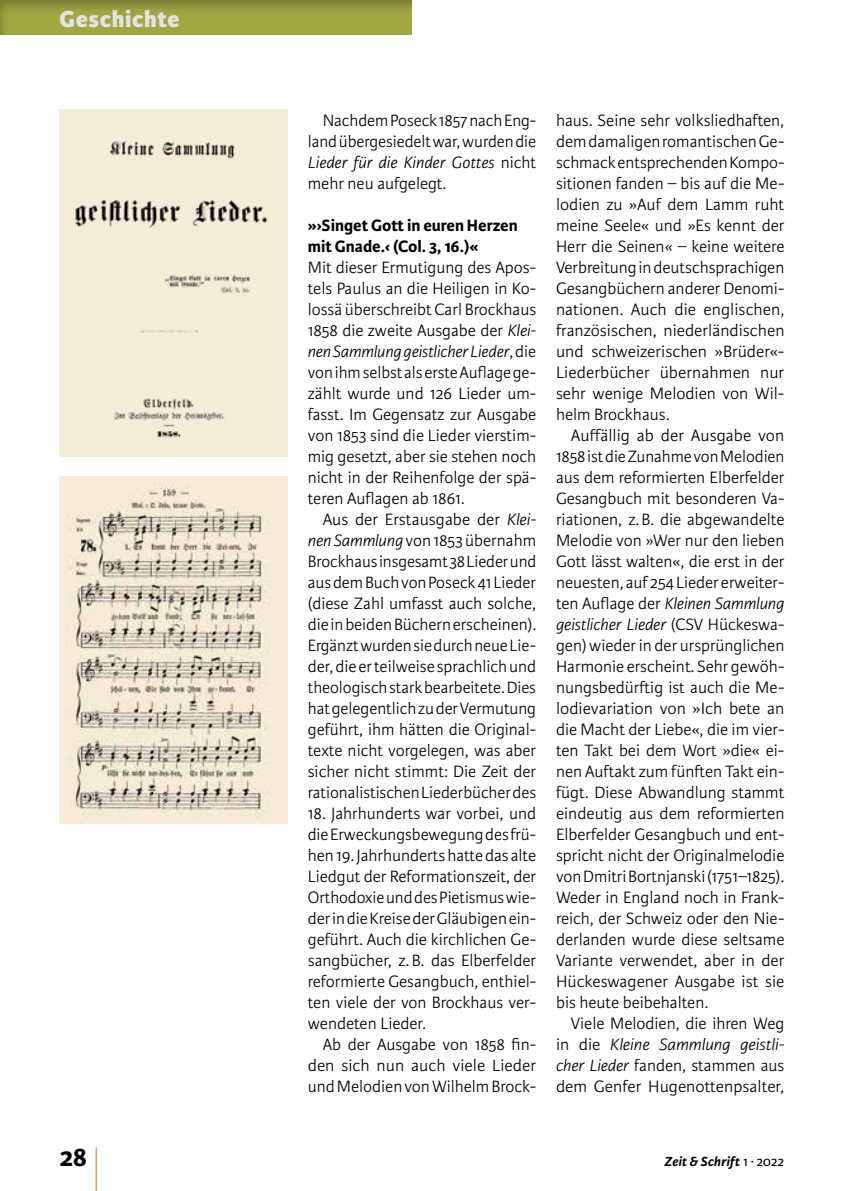
<style>
.page{position:relative;width:844px;height:1191px;background:#fff}
.page>*{position:absolute;margin:0;border:0;box-sizing:border-box;transform-origin:0 0}
.t1{font:300 59.5px "Karmina Sans Basic";color:#df7427;scale:.29 1}
.t2{font:700 28px "Karmina Sans Basic";color:#000}
.t3{font:800 24.5px "Karmina Sans Basic";letter-spacing:.025em;color:#e2e3e4}
.t4{font:300 17.5px/21px "Karmina Sans Basic";color:#000;text-align:justify}
.t5{font:700 17.5px/21px "Karmina Sans Basic";color:#000}
.t6{font:italic 700 14px "Karmina Sans Basic";letter-spacing:.015em;color:#000}
.s1{font-style:italic}
.s2{font-weight:400;font-style:normal}
</style>
<div class="page">
<div style="left:0;top:0;width:413px;height:35px;background:#000;opacity:.3"></div>
<img style="left:60px;top:476px;width:228px;height:347px">
<img style="left:60px;top:109px;width:228px;height:347px">
<h3 class="t3" style="left:60px;top:4px;width:121px">Geschichte</h3>
<p class="t4" style="left:308px;top:110px;width:230px;text-indent:15px">Nachdem Poseck 1857 nach Eng&shy;land übergesiedelt war, wurden die <span class="s1">Lieder für die Kinder Gottes</span> nicht mehr neu aufgelegt.</p>
<p class="t5" style="left:308px;top:215px;width:211px">»›Singet Gott in euren Herzen mit Gnade.‹ (Col. 3, 16.)«</p>
<p class="t4" style="left:308px;top:257px;width:230px">Mit dieser Ermutigung des Apos&shy;tels Paulus an die Heiligen in Ko&shy;lossä überschreibt Carl Brockhaus 1858 die zweite Ausgabe der <span class="s1">Klei&shy;nen Sammlung geistlicher Lieder</span>, die von ihm selbst als erste Auflage ge&shy;zählt wurde und 126 Lieder um&shy;fasst. Im Gegensatz zur Ausgabe von 1853 sind die Lieder vierstim&shy;mig gesetzt, aber sie stehen noch nicht in der Reihenfolge der spä&shy;teren Auflagen ab 1861.</p>
<p class="t4" style="left:308px;top:509px;width:230px;text-indent:15px">Aus der Erstausgabe der <span class="s1">Klei&shy;nen Sammlung</span> von 1853 übernahm Brockhaus insgesamt 38 Lieder und aus dem Buch von Poseck 41 Lieder (diese Zahl umfasst auch solche, die in beiden Büchern erscheinen).<br>Ergänzt wurden sie durch neue Lie&shy;der, die er teilweise sprachlich und theologisch stark bearbeitete. Dies hat gelegentlich zu der Vermutung geführt, ihm hätten die Original&shy;texte nicht vorgelegen, was aber sicher nicht stimmt: Die Zeit der rationalistischen Liederbücher des</p>
<p class="t4" style="left:308px;top:803px;width:230px">18. Jahrhunderts war vorbei, und die Erweckungsbewegung des frü&shy;hen 19. Jahrhunderts hatte das alte Liedgut der Reformationszeit, der Orthodoxie und des Pietismus wie&shy;der in die Kreise der Gläubigen ein&shy;geführt. Auch die kirchlichen Ge&shy;sangbücher, z. B. das Elberfelder reformierte Gesangbuch, enthiel&shy;ten viele der von Brockhaus ver&shy;wendeten Lieder.</p>
<p class="t4" style="left:308px;top:1034px;width:230px;text-indent:15px">Ab der Ausgabe von 1858 fin&shy;den sich nun auch viele Lieder und Melodien von Wilhelm Brock-</p>
<p class="t4" style="left:556px;top:110px;width:230px">haus. Seine sehr volksliedhaften, dem damaligen romantischen Ge&shy;schmack entsprechenden Kompo&shy;sitionen fanden – bis auf die Me&shy;lodien zu »Auf dem Lamm ruht meine Seele« und »Es kennt der Herr die Seinen« – keine weitere Verbreitung in deutschsprachigen Gesangbüchern anderer Denomi&shy;nationen. Auch die englischen, französischen, niederländischen und schweizerischen »Brüder«- Liederbücher übernahmen nur sehr wenige Melodien von Wil&shy;helm Brockhaus.</p>
<p class="t4" style="left:556px;top:425px;width:230px;text-indent:15px">Auffällig ab der Ausgabe von 1858 ist die Zunahme von Melodien aus dem reformierten Elberfelder Gesangbuch mit besonderen Va&shy;riationen, z.B. die abgewandelte Melodie von »Wer nur den lieben Gott lässt walten«, die erst in der neuesten, auf 254 Lieder erweiter&shy;ten Auflage der <span class="s1">Kleinen Sammlung geistlicher Lieder</span> (CSV Hückeswa&shy;gen) wieder in der ursprünglichen Harmonie erscheint. Sehr gewöh&shy;nungsbedürftig ist auch die Me&shy;lodievariation von »Ich bete an die Macht der Liebe«, die im vier&shy;ten Takt bei dem Wort »die« ei&shy;nen Auftakt zum fünften Takt ein&shy;fügt. Diese Abwandlung stammt eindeutig aus dem reformierten Elberfelder Gesangbuch und ent&shy;spricht nicht der Originalmelodie von Dmitri Bortnjanski (1751–1825).<br>Weder in England noch in Frank&shy;reich, der Schweiz oder den Nie&shy;derlanden wurde diese seltsame Variante verwendet, aber in der Hückeswagener Ausgabe ist sie bis heute beibehalten.</p>
<p class="t4" style="left:556px;top:1013px;width:230px;text-indent:15px">Viele Melodien, die ihren Weg in die <span class="s1">Kleine Sammlung geistli&shy;cher Lieder</span> fanden, stammen aus dem Genfer Hugenottenpsalter,</p>
<h2 class="t2" style="left:60px;top:1141px;width:29px">28</h2>
<h1 class="t1" style="left:94px;top:1140px;width:17px">|</h1>
<p class="t6" style="left:664px;top:1153px;width:121px">Zeit &amp; Schrift <span class="s2">1 ∙ 2022</span></p>
</div>
